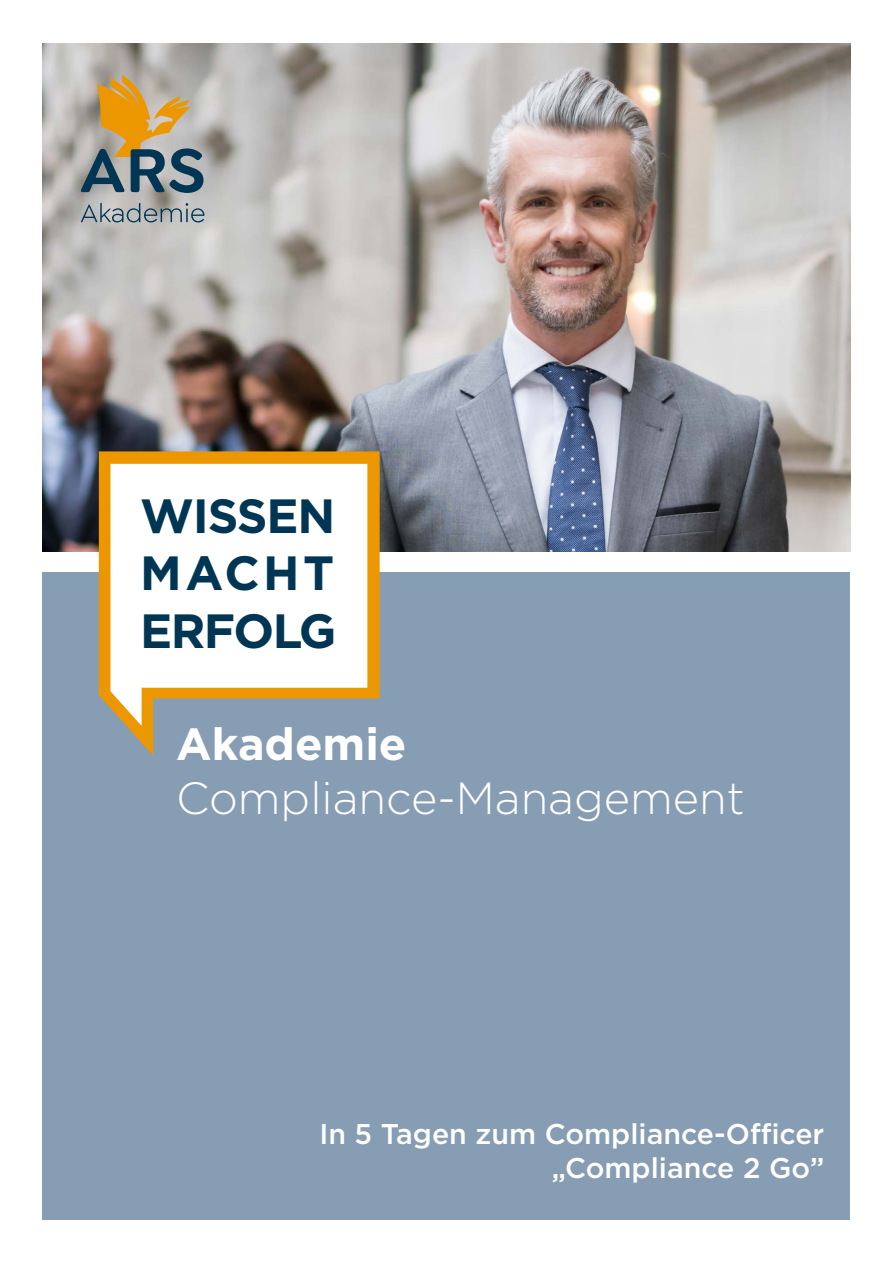
<style>
.page{position:relative;width:893px;height:1263px;background:#fff}
.page>*{position:absolute;margin:0;border:0;box-sizing:border-box;transform-origin:0 0}
.t1{font:700 48px/57.6px "Gotham";letter-spacing:-.025em;color:#003654;text-align:justify}
.t2{font:300 45px "Gotham";color:#fff}
.t3{font:700 45px "Gotham";color:#fff}
.t4{font:500 28.5px/34.2px "Gotham";color:#fff;text-align:right}
</style>
<div class="page">
<div style="left:43px;top:572px;width:807px;height:648px;background:#869db4"></div>
<img style="left:43px;top:43px;width:807px;height:509px">
<svg style="left:99px;top:451px;width:281px;height:305px;fill:#fff"></svg>
<svg style="left:81px;top:203px;width:123px;height:19px;background:#97a1a4"></svg>
<svg style="left:80px;top:74px;width:123px;height:119px;background:#a29779"></svg>
<h1 class="t1" style="left:140px;top:486px;width:198px">WISSEN MACHT ERFOLG</h1>
<h2 class="t3" style="left:176px;top:718px;width:232px">Akademie</h2>
<h2 class="t2" style="left:176px;top:769px;width:570px">Compliance-Management</h2>
<p class="t4" style="left:319px;top:1116px;width:507px">In 5 Tagen zum Compliance-Officer „Compliance 2 Go”</p>
</div>
